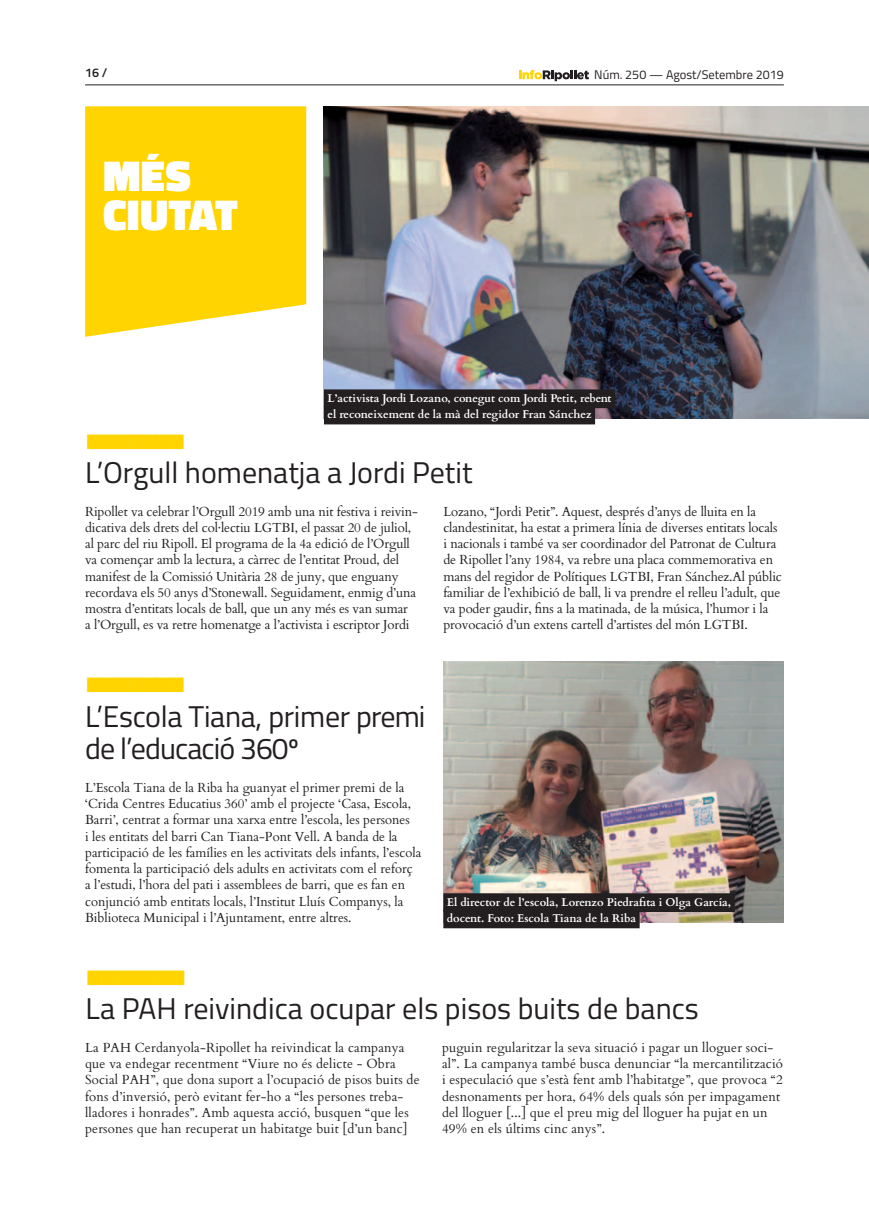
<style>
.page{position:relative;width:869px;height:1205px;background:#fff}
.page>*{position:absolute;margin:0;border:0;box-sizing:border-box;transform-origin:0 0}
.t1{font:900 43.75px/38.8px "Titillium";letter-spacing:.01em;color:#fff}
.t2{font:30px "Titillium";color:#231f20}
.t3{font:30px/32.5px "Titillium";letter-spacing:-.03em;color:#231f20}
.t4{font:25px "Wingdings";color:#ffd400}
.t5{font:13.12px/16.2px "Cardo";color:#231f20}
.t6{font:12.5px "Titillium";color:#231f20}
.t7{font:600 12.5px "Titillium";color:#231f20}
.t8{font:700 11.25px/16.2px "Cardo";color:#fff}
</style>
<div class="page">
<hr style="left:85px;top:84px;width:698px;height:1px;background:#231f20">
<svg style="left:519px;top:70px;width:69px;height:11px"></svg>
<svg style="left:85px;top:106px;width:221px;height:231px;background:#ffd712"></svg>
<img style="left:443px;top:661px;width:340px;height:261px">
<img style="left:324px;top:106px;width:544px;height:312px">
<div style="left:443px;top:893px;width:291px;height:19px;background:#231f20"></div>
<div style="left:443px;top:909px;width:196px;height:19px;background:#231f20"></div>
<div style="left:324px;top:389px;width:290px;height:19px;background:#231f20"></div>
<div style="left:324px;top:406px;width:270px;height:18px;background:#231f20"></div>
<p class="t7" style="left:85px;top:64px;width:24px">16 /</p>
<p class="t6" style="left:594px;top:66px;width:191px">Núm. 250 — Agost/Setembre 2019</p>
<h1 class="t1" style="left:103px;top:156px;width:136px">MÉS<br>CIUTAT</h1>
<p class="t8" style="left:327px;top:389px;width:285px">L’activista Jordi Lozano, conegut com Jordi Petit, rebent el reconeixement de la mà del regidor Fran Sánchez</p>
<h3 class="t4" style="left:85px;top:428px;width:102px">■■■■■■■</h3>
<h2 class="t2" style="left:85px;top:451px;width:389px">L’Orgull homenatja a Jordi Petit</h2>
<p class="t5" style="left:85px;top:502px;width:334px">Ripollet va celebrar l’Orgull 2019 amb una nit festiva i reivin&shy;dicativa dels drets del col·lectiu LGTBI, el passat 20 de juliol, al parc del riu Ripoll. El programa de la 4a edició de l’Orgull va començar amb la lectura, a càrrec de l’entitat Proud, del manifest de la Comissió Unitària 28 de juny, que enguany recordava els 50 anys d’Stonewall. Seguidament, enmig d’una mostra d’entitats locals de ball, que un any més es van sumar<br>a l’Orgull, es va retre homenatge a l’activista i escriptor Jordi</p>
<p class="t5" style="left:443px;top:502px;width:340px">Lozano, “Jordi Petit”. Aquest, després d’anys de lluita en la clandestinitat, ha estat a primera línia de diverses entitats locals i nacionals i també va ser coordinador del Patronat de Cultura de Ripollet l’any 1984, va rebre una placa commemorativa en mans del regidor de Polítiques LGTBI, Fran Sánchez.Al públic familiar de l’exhibició de ball, li va prendre el relleu l’adult, que va poder gaudir, fins a la matinada, de la música, l’humor i la provocació d’un extens cartell d’artistes del món LGTBI.</p>
<h3 class="t4" style="left:85px;top:672px;width:102px">■■■■■■■</h3>
<h2 class="t3" style="left:85px;top:699px;width:341px">L’Escola Tiana, primer premi de l’educació 360º</h2>
<p class="t5" style="left:85px;top:779px;width:337px">L’Escola Tiana de la Riba ha guanyat el primer premi de la ‘Crida Centres Educatius 360’ amb el projecte ‘Casa, Escola, Barri’, centrat a formar una xarxa entre l’escola, les persones<br>i les entitats del barri Can Tiana-Pont Vell. A banda de la participació de les famílies en les activitats dels infants, l’escola fomenta la participació dels adults en activitats com el reforç a l’estudi, l’hora del pati i assemblees de barri, que es fan en conjunció amb entitats locals, l’Institut Lluís Companys, la Biblioteca Municipal i l’Ajuntament, entre altres.</p>
<p class="t8" style="left:446px;top:893px;width:285px">El director de l’escola, Lorenzo Piedrafita i Olga García, docent. Foto: Escola Tiana de la Riba</p>
<h3 class="t4" style="left:86px;top:964px;width:102px">■■■■■■■</h3>
<h2 class="t2" style="left:86px;top:987px;width:614px">La PAH reivindica ocupar els pisos buits de bancs</h2>
<p class="t5" style="left:85px;top:1039px;width:336px">La PAH Cerdanyola-Ripollet ha reivindicat la campanya que va endegar recentment “Viure no és delicte - Obra Social PAH”, que dona suport a l’ocupació de pisos buits de fons d’inversió, però evitant fer-ho a “les persones treba&shy;lladores i honrades”. Amb aquesta acció, busquen “que les persones que han recuperat un habitatge buit [d’un banc]</p>
<p class="t5" style="left:442px;top:1039px;width:342px">puguin regularitzar la seva situació i pagar un lloguer soci&shy;al”. La campanya també busca denunciar “la mercantilització i especulació que s’està fent amb l’habitatge”, que provoca “2 desnonaments per hora, 64% dels quals són per impagament del lloguer [...] que el preu mig del lloguer ha pujat en un 49% en els últims cinc anys”.</p>
</div>
